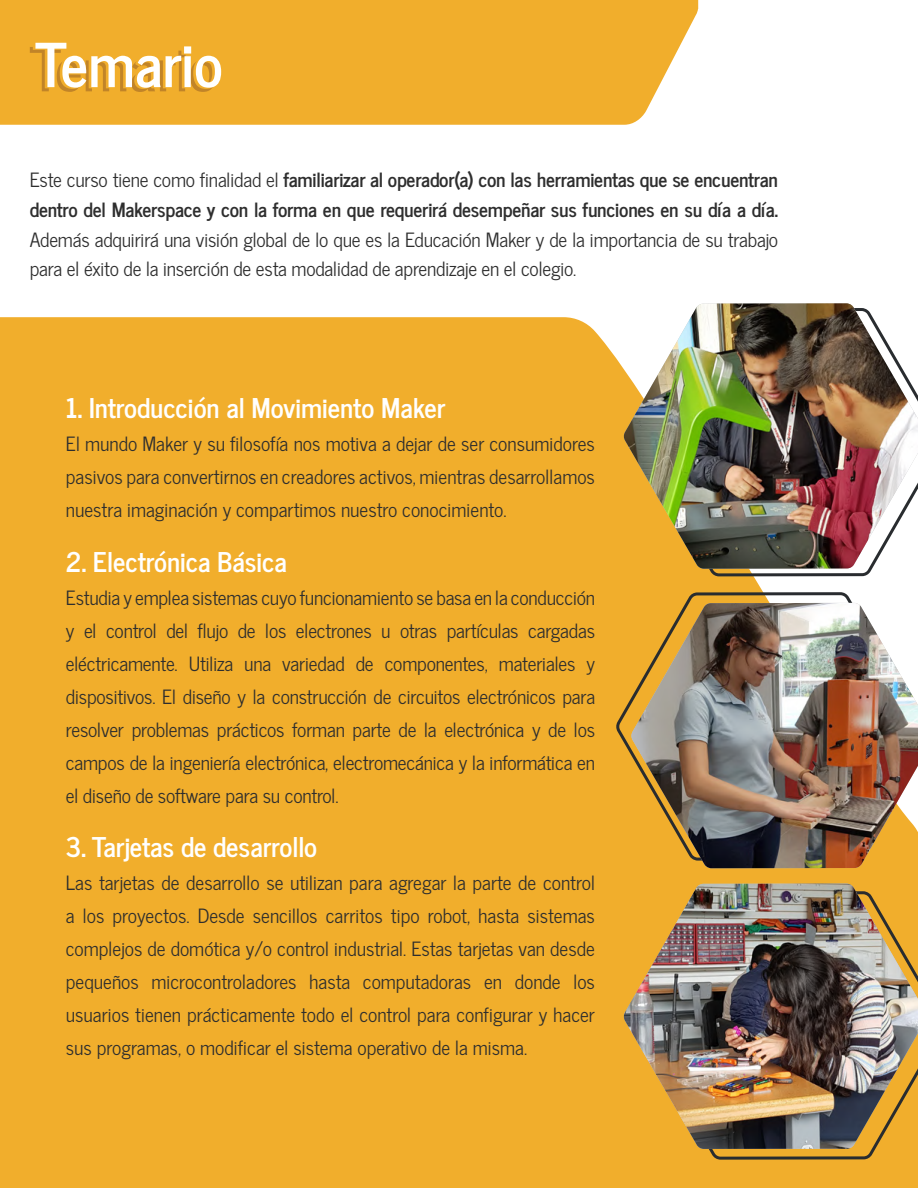
<style>
.page{position:relative;width:918px;height:1188px;background:#fff}
.page>*{position:absolute;margin:0;border:0;box-sizing:border-box;transform-origin:0 0}
.t1{font:700 60px "News Cycle";color:#fff}
.t2{font:700 27px "News Cycle";color:#fff}
.t3{font:19.5px/33px "News Cycle";letter-spacing:-.01em;color:#2e2e2e;text-align:justify}
.t4{font:700 19.5px/30px "News Cycle";letter-spacing:-.01em;color:#2e2e2e}
.s1{font-weight:400}
</style>
<div class="page">
<div style="left:0;top:317px;width:918px;height:871px;background:#f1ae2c"></div>
<div style="left:0;top:0;width:698px;height:125px;background:#f1ae2c"></div>
<svg style="left:636px;top:1149px;width:282px;height:12px;background:#d29a2c"></svg>
<img style="left:623px;top:884px;width:295px;height:265px">
<svg style="left:613px;top:591px;width:305px;height:271px"></svg>
<img style="left:631px;top:603px;width:287px;height:265px">
<svg style="left:635px;top:569px;width:283px;height:9px"></svg>
<img style="left:623px;top:303px;width:295px;height:266px">
<h1 class="t1" style="left:35px;top:12px;width:189px">Temario</h1>
<p class="t4" style="left:30px;top:162px;width:750px"><span class="s1">Este curso tiene como finalidad el</span> familiarizar al operador(a) con las herramientas que se encuentran dentro del Makerspace y con la forma en que requerirá desempeñar sus funciones en su día a día.</p>
<p class="t3" style="left:30px;top:223px;width:750px;line-height:30px">Además adquirirá una visión global de lo que es la Educación Maker y de la importancia de su trabajo para el éxito de la inserción de esta modalidad de aprendizaje en el colegio.</p>
<h2 class="t2" style="left:66px;top:384px;width:381px">1. Introducción al Movimiento Maker</h2>
<p class="t3" style="left:66px;top:427px;width:531px">El mundo Maker y su filosofía nos motiva a dejar de ser consumidores pasivos para convertirnos en creadores activos, mientras desarrollamos nuestra imaginación y compartimos nuestro conocimiento.</p>
<h2 class="t2" style="left:66px;top:538px;width:223px">2. Electrónica Básica</h2>
<p class="t3" style="left:66px;top:580px;width:531px">Estudia y emplea sistemas cuyo funcionamiento se basa en la conducción y el control del flujo de los electrones u otras partículas cargadas eléctricamente. Utiliza una variedad de componentes, materiales y dispositivos. El diseño y la construcción de circuitos electrónicos para resolver problemas prácticos forman parte de la electrónica y de los campos de la ingeniería electrónica, electromecánica y la informática en el diseño de software para su control.</p>
<h2 class="t2" style="left:66px;top:823px;width:253px">3. Tarjetas de desarrollo</h2>
<p class="t3" style="left:66px;top:865px;width:531px">Las tarjetas de desarrollo se utilizan para agregar la parte de control a los proyectos. Desde sencillos carritos tipo robot, hasta sistemas complejos de domótica y/o control industrial. Estas tarjetas van desde pequeños microcontroladores hasta computadoras en donde los usuarios tienen prácticamente todo el control para configurar y hacer sus programas, o modificar el sistema operativo de la misma.</p>
</div>
